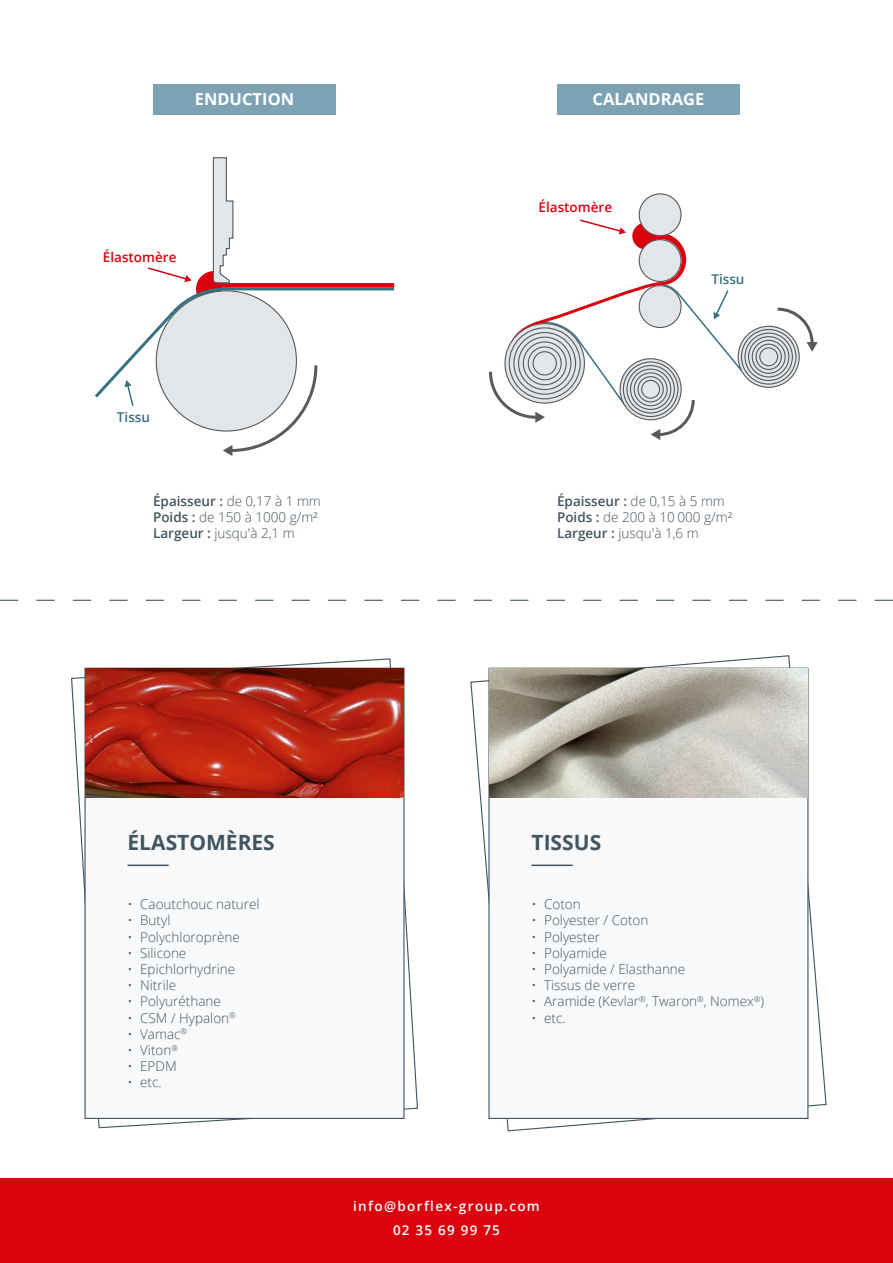
<style>
.page{position:relative;width:893px;height:1263px;background:#fff}
.page>*{position:absolute;margin:0;border:0;box-sizing:border-box;transform-origin:0 0}
.t1{font:700 21px "Open Sans";color:#42545f}
.t2{font:700 16.5px "Open Sans";color:#fff}
.t3{font:300 13.5px/16.2px "Open Sans";color:#42545f}
.t4{font:600 13.5px/24.8px "Open Sans";letter-spacing:.1em;color:#fff;text-align:center}
.t5{font:600 13.5px "Open Sans";color:#db020d}
.t6{font:600 13.5px "Open Sans";color:#377283}
.s1{font-weight:600}
</style>
<div class="page">
<svg style="left:71px;top:658px;width:347px;height:471px"></svg>
<svg style="left:470px;top:655px;width:357px;height:477px"></svg>
<div style="left:84px;top:668px;width:320px;height:451px;background:#f8f9fb"></div>
<div style="left:488px;top:668px;width:320px;height:451px;background:#f8f9fb"></div>
<img style="left:86px;top:669px;width:317px;height:128px">
<img style="left:490px;top:669px;width:317px;height:128px">
<div style="left:0;top:1179px;width:893px;height:84px;background:#db020d"></div>
<hr style="left:128px;top:864px;width:41px;height:2px;background:#42545f">
<hr style="left:531px;top:864px;width:42px;height:2px;background:#42545f">
<svg style="left:775px;top:307px;width:43px;height:45px"></svg>
<svg style="left:738px;top:326px;width:61px;height:61px"></svg>
<div style="left:738px;top:326px;width:62px;height:62px;border:1px solid #57595a;border-radius:50%"></div>
<svg style="left:741px;top:330px;width:55px;height:54px"></svg>
<div style="left:741px;top:329px;width:55px;height:56px;border:1px solid #57595a;border-radius:50%"></div>
<svg style="left:745px;top:333px;width:47px;height:47px"></svg>
<div style="left:744px;top:333px;width:49px;height:48px;border:1px solid #57595a;border-radius:50%"></div>
<svg style="left:749px;top:337px;width:40px;height:40px"></svg>
<div style="left:748px;top:336px;width:41px;height:41px;border:1px solid #57595a;border-radius:50%"></div>
<svg style="left:752px;top:340px;width:33px;height:33px"></svg>
<div style="left:752px;top:340px;width:34px;height:34px;border:1px solid #57595a;border-radius:50%"></div>
<svg style="left:756px;top:344px;width:25px;height:25px"></svg>
<div style="left:755px;top:344px;width:27px;height:26px;border:1px solid #57595a;border-radius:50%"></div>
<div style="left:760px;top:348px;width:18px;height:18px;background:#e3e6e9;border-radius:50%"></div>
<div style="left:759px;top:347px;width:19px;height:19px;border:1px solid #57595a;border-radius:50%"></div>
<div style="left:639px;top:194px;width:42px;height:42px;background:#e3e6e9;border-radius:50%"></div>
<div style="left:639px;top:193px;width:43px;height:43px;border:1px solid #57595a;border-radius:50%"></div>
<svg style="left:489px;top:218px;width:255px;height:222px"></svg>
<svg style="left:95px;top:157px;width:300px;height:299px"></svg>
<div style="left:557px;top:84px;width:183px;height:30px;background:#7da2b3"></div>
<div style="left:153px;top:84px;width:183px;height:30px;background:#7da2b3"></div>
<svg style="left:0;top:600px;width:893px;height:1px"></svg>
<p class="t2" style="left:195px;top:88px;width:101px">ENDUCTION</p>
<p class="t2" style="left:593px;top:88px;width:113px">CALANDRAGE</p>
<p class="t5" style="left:103px;top:248px;width:75px">Élastomère</p>
<p class="t6" style="left:117px;top:408px;width:35px">Tissu</p>
<p class="t5" style="left:539px;top:198px;width:75px">Élastomère</p>
<p class="t6" style="left:711px;top:269px;width:35px">Tissu</p>
<p class="t3" style="left:153px;top:492px;width:169px"><span class="s1">Épaisseur :</span> de 0,17 à 1 mm<br><span class="s1">Poids :</span> de 150 à 1000 g/m²<br><span class="s1">Largeur :</span> jusqu'à 2,1 m</p>
<p class="t3" style="left:557px;top:492px;width:177px"><span class="s1">Épaisseur :</span> de 0,15 à 5 mm<br><span class="s1">Poids :</span> de 200 à 10 000 g/m²<br><span class="s1">Largeur :</span> jusqu'à 1,6 m</p>
<h1 class="t1" style="left:128px;top:827px;width:149px">ÉLASTOMÈRES</h1>
<p class="t3" style="left:128px;top:896px;width:134px">• Caoutchouc naturel</p>
<p class="t3" style="left:128px;top:912px;width:44px">• Butyl</p>
<p class="t3" style="left:128px;top:928px;width:114px">• Polychloroprène</p>
<p class="t3" style="left:128px;top:944px;width:60px">• Silicone</p>
<p class="t3" style="left:128px;top:961px;width:109px">• Epichlorhydrine</p>
<p class="t3" style="left:128px;top:977px;width:50px">• Nitrile</p>
<p class="t3" style="left:128px;top:993px;width:95px">• Polyuréthane</p>
<p class="t3" style="left:128px;top:1009px;width:110px">• CSM / Hypalon<sup>®</sup></p>
<p class="t3" style="left:128px;top:1025px;width:61px">• Vamac<sup>®</sup></p>
<p class="t3" style="left:128px;top:1042px;width:52px">• Viton<sup>®</sup></p>
<p class="t3" style="left:128px;top:1058px;width:51px">• EPDM</p>
<p class="t3" style="left:128px;top:1074px;width:36px">• etc.</p>
<h1 class="t1" style="left:531px;top:827px;width:71px">TISSUS</h1>
<p class="t3" style="left:531px;top:896px;width:51px">• Coton</p>
<p class="t3" style="left:531px;top:912px;width:118px">• Polyester / Coton</p>
<p class="t3" style="left:531px;top:928px;width:70px">• Polyester</p>
<p class="t3" style="left:531px;top:944px;width:77px">• Polyamide</p>
<p class="t3" style="left:531px;top:961px;width:155px">• Polyamide / Elasthanne</p>
<p class="t3" style="left:531px;top:977px;width:105px">• Tissus de verre</p>
<p class="t3" style="left:531px;top:993px;width:234px">• Aramide (Kevlar<sup>®</sup>, Twaron<sup>®</sup>, Nomex<sup>®</sup>)</p>
<p class="t3" style="left:531px;top:1009px;width:36px">• etc.</p>
<p class="t4" style="left:353px;top:1193px;width:188px">info@borflex-group.com<br>02 35 69 99 75</p>
</div>
